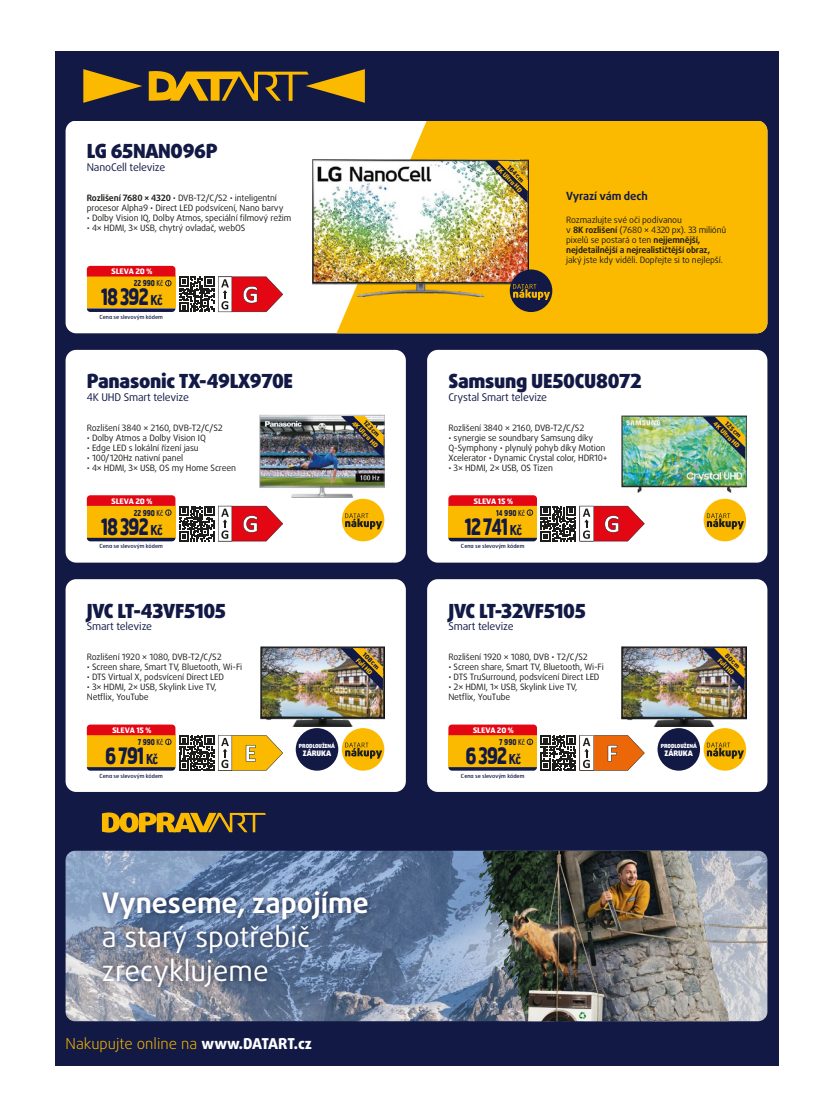
<style>
.page{position:relative;width:833px;height:1117px;background:#fff}
.page>*{position:absolute;margin:0;border:0;box-sizing:border-box;transform-origin:0 0}
.t1{font:28.25px/34px "Daxline Pro";color:#fff}
.t2{font:700 28.25px "Daxline Pro";color:#fff}
.t3{font:700 22.5px "Hermes Datart";letter-spacing:-.075em;color:#121945;scale:.75 1}
.t4{font:900 19.5px "Daxline Pro";letter-spacing:-.015em;color:#121945}
.t5{font:300 15px "Daxline Pro";color:#fbba00}
.t6{font:700 11.25px "Daxline Pro";letter-spacing:-.015em;color:#121945}
.t7{font:10.62px "Daxline Pro";letter-spacing:-.015em;color:#121945}
.t8{font:8.75px/10px "Daxline Pro";letter-spacing:-.015em;color:#1d1d1b}
.t9{font:700 8.12px "Hermes Datart";color:#121945;scale:.75 1}
.t10{font:900 7.62px "Daxline Pro";letter-spacing:-.01em;color:#fff}
.t11{font:700 7.5px "Hermes Datart";letter-spacing:-.025em;color:#fff}
.t12{font:700 6.25px "Hermes Datart";color:#fbba00}
.t13{font:700 6.25px "Hermes Datart";color:#121945}
.t14{font:5.62px "Hermes Datart";color:#121945}
.t15{font:900 5.62px "Daxline Pro";letter-spacing:-.01em;color:#fff}
.s1{font-weight:700}
.s2{font-weight:400}
.s3{font-size:13.62px}
.s4{font-weight:800;color:#fff}
</style>
<div class="page">
<div style="left:55px;top:120px;width:723px;height:900px;background:#121945"></div>
<div style="left:55px;top:1020px;width:723px;height:45px;background:#121945"></div>
<div style="left:66px;top:579px;width:340px;height:212px;background:#fff;border-radius:11px"></div>
<div style="left:427px;top:579px;width:340px;height:212px;background:#fff;border-radius:11px"></div>
<div style="left:66px;top:350px;width:340px;height:212px;background:#fff;border-radius:11px"></div>
<div style="left:427px;top:350px;width:340px;height:212px;background:#fff;border-radius:11px"></div>
<div style="left:66px;top:120px;width:701px;height:213px;background:#fff;border-radius:11px"></div>
<div style="left:336px;top:120px;width:431px;height:213px;background:#fbba00"></div>
<img style="left:622px;top:646px;width:124px;height:80px">
<img style="left:260px;top:646px;width:124px;height:80px">
<img style="left:621px;top:415px;width:125px;height:78px">
<img style="left:260px;top:415px;width:124px;height:82px">
<img style="left:312px;top:159px;width:217px;height:137px">
<div style="left:510px;top:269px;width:42px;height:43px;background:#121945;border-radius:50%"></div>
<svg style="left:513px;top:284px;width:37px;height:16px"></svg>
<div style="left:342px;top:498px;width:42px;height:43px;background:#fbba00;border-radius:50%"></div>
<svg style="left:345px;top:513px;width:37px;height:16px"></svg>
<div style="left:703px;top:498px;width:43px;height:43px;background:#fbba00;border-radius:50%"></div>
<svg style="left:707px;top:513px;width:37px;height:16px"></svg>
<div style="left:342px;top:728px;width:42px;height:42px;background:#fbba00;border-radius:50%"></div>
<svg style="left:345px;top:742px;width:37px;height:16px"></svg>
<div style="left:703px;top:728px;width:43px;height:42px;background:#fbba00;border-radius:50%"></div>
<svg style="left:707px;top:742px;width:37px;height:16px"></svg>
<img style="left:485px;top:161px;width:42px;height:42px">
<svg style="left:341px;top:416px;width:42px;height:42px;background:#666356"></svg>
<img style="left:340px;top:648px;width:43px;height:42px">
<img style="left:702px;top:648px;width:42px;height:42px">
<img style="left:702px;top:416px;width:43px;height:43px">
<div style="left:296px;top:728px;width:42px;height:42px;background:#121945;border-radius:50%"></div>
<div style="left:657px;top:728px;width:43px;height:42px;background:#121945;border-radius:50%"></div>
<svg style="left:87px;top:266px;width:196px;height:46px"></svg>
<svg style="left:87px;top:495px;width:196px;height:46px"></svg>
<svg style="left:448px;top:495px;width:196px;height:46px"></svg>
<svg style="left:87px;top:724px;width:196px;height:46px"></svg>
<svg style="left:448px;top:724px;width:196px;height:46px"></svg>
<img style="left:66px;top:850px;width:379px;height:170px">
<img style="left:445px;top:850px;width:322px;height:170px">
<svg style="left:102px;top:812px;width:164px;height:20px"></svg>
<img style="left:93px;top:879px;width:284px;height:119px">
<div style="left:55px;top:51px;width:723px;height:69px;background:#121945"></div>
<svg style="left:83px;top:69px;width:59px;height:34px"></svg>
<svg style="left:149px;top:69px;width:216px;height:34px"></svg>
<h3 class="t4" style="left:87px;top:138px;width:132px">LG 65NANO96P</h3>
<p class="t7" style="left:87px;top:160px;width:80px">NanoCell televize</p>
<p class="t8" style="left:87px;top:192px;width:198px"><span class="s1">Rozlišení 7680 × 4320</span> • DVB-T2/C/S2 • inteligentní procesor Alpha9 • Direct LED podsvícení, Nano barvy</p>
<p class="t8" style="left:87px;top:212px;width:206px">• Dolby Vision IQ, Dolby Atmos, speciální filmový režim</p>
<p class="t8" style="left:87px;top:222px;width:160px">• 4× HDMI, 3× USB, chytrý ovladač, webOS</p>
<p class="t11" style="left:111px;top:266px;width:43px">SLEVA 20 %</p>
<p class="t9" style="left:134px;top:278px;width:41px">22 990 <span class="s2">Kč</span></p>
<h2 class="t3" style="left:101px;top:282px;width:84px">18 392 <span class="s3">Kč</span></h2>
<p class="t14" style="left:99px;top:313px;width:65px">Cena se slevovým kódem</p>
<h3 class="t4" style="left:87px;top:368px;width:208px">Panasonic TX-49LX970E</h3>
<p class="t7" style="left:87px;top:390px;width:104px">4K UHD Smart televize</p>
<p class="t8" style="left:87px;top:422px;width:137px">Rozlišení 3840 × 2160, DVB-T2/C/S2</p>
<p class="t8" style="left:87px;top:432px;width:120px">• Dolby Atmos a Dolby Vision IQ</p>
<p class="t8" style="left:87px;top:442px;width:113px">• Edge LED s lokální řízení jasu</p>
<p class="t8" style="left:87px;top:452px;width:98px">• 100/120Hz nativní panel</p>
<p class="t8" style="left:87px;top:462px;width:151px">• 4× HDMI, 3× USB, OS my Home Screen</p>
<p class="t11" style="left:111px;top:496px;width:43px">SLEVA 20 %</p>
<p class="t9" style="left:134px;top:507px;width:41px">22 990 <span class="s2">Kč</span></p>
<h2 class="t3" style="left:101px;top:511px;width:84px">18 392 <span class="s3">Kč</span></h2>
<p class="t14" style="left:99px;top:542px;width:65px">Cena se slevovým kódem</p>
<p class="t13" style="left:367px;top:418px;width:22px;rotate:45deg">123 cm</p>
<p class="t12" style="left:356px;top:419px;width:36px;rotate:45deg">4K Ultra HD</p>
<p class="t13" style="left:511px;top:163px;width:22px;rotate:45deg">164 cm</p>
<p class="t12" style="left:500px;top:164px;width:36px;rotate:45deg">8K Ultra HD</p>
<p class="t6" style="left:566px;top:188px;width:83px">Vyrazí vám dech</p>
<p class="t8" style="left:566px;top:215px;width:162px">Rozmazlujte své oči podívanou<br>v <span class="s1">8K rozlišení</span> (7680 × 4320 px). 33 miliónů pixelů se postará o ten <span class="s1">nejjemnější, nejdetailnější a nejrealističtější obraz,</span></p>
<p class="t8" style="left:566px;top:255px;width:158px">jaký jste kdy viděli. Dopřejte si to nejlepší.</p>
<h3 class="t4" style="left:448px;top:368px;width:195px">Samsung UE50CU8072</h3>
<p class="t7" style="left:448px;top:390px;width:100px">Crystal Smart televize</p>
<p class="t8" style="left:448px;top:422px;width:137px">Rozlišení 3840 × 2160, DVB-T2/C/S2</p>
<p class="t8" style="left:448px;top:432px;width:161px">• synergie se soundbary Samsung díky<br>Q-Symphony • plynulý pohyb díky Motion<br>Xcelerator • Dynamic Crystal color, HDR10+</p>
<p class="t8" style="left:448px;top:462px;width:106px">• 3× HDMI, 2× USB, OS Tizen</p>
<p class="t11" style="left:473px;top:496px;width:41px">SLEVA 15 %</p>
<p class="t9" style="left:496px;top:507px;width:40px">14 990 <span class="s2">Kč</span></p>
<h2 class="t3" style="left:464px;top:511px;width:78px">12 741 <span class="s3">Kč</span></h2>
<p class="t14" style="left:461px;top:542px;width:65px">Cena se slevovým kódem</p>
<p class="t13" style="left:729px;top:419px;width:22px;rotate:45deg">125 cm</p>
<p class="t12" style="left:717px;top:420px;width:36px;rotate:45deg">4K Ultra HD</p>
<h3 class="t4" style="left:87px;top:597px;width:141px">JVC LT-43VF5105</h3>
<p class="t7" style="left:87px;top:619px;width:67px">Smart televize</p>
<p class="t8" style="left:87px;top:652px;width:136px">Rozlišení 1920 × 1080, DVB-T2/C/S2</p>
<p class="t8" style="left:87px;top:662px;width:157px">• Screen share, Smart TV, Bluetooth, Wi-Fi</p>
<p class="t8" style="left:87px;top:672px;width:139px">• DTS Virtual X, podsvícení Direct LED</p>
<p class="t8" style="left:87px;top:682px;width:131px">• 3× HDMI, 2× USB, Skylink Live TV,<br>Netflix, YouTube</p>
<h3 class="t4" style="left:448px;top:597px;width:139px">JVC LT-32VF5105</h3>
<p class="t7" style="left:448px;top:619px;width:67px">Smart televize</p>
<p class="t8" style="left:448px;top:652px;width:141px">Rozlišení 1920 × 1080, DVB • T2/C/S2</p>
<p class="t8" style="left:448px;top:662px;width:157px">• Screen share, Smart TV, Bluetooth, Wi-Fi</p>
<p class="t8" style="left:448px;top:672px;width:153px">• DTS TruSurround, podsvícení Direct LED</p>
<p class="t8" style="left:448px;top:682px;width:130px">• 2× HDMI, 1× USB, Skylink Live TV,<br>Netflix, YouTube</p>
<p class="t13" style="left:366px;top:650px;width:22px;rotate:45deg">108 cm</p>
<p class="t12" style="left:360px;top:656px;width:22px;rotate:45deg">Full HD</p>
<p class="t13" style="left:729px;top:651px;width:19px;rotate:45deg">80 cm</p>
<p class="t12" style="left:721px;top:656px;width:22px;rotate:45deg">Full HD</p>
<p class="t11" style="left:112px;top:725px;width:41px">SLEVA 15 %</p>
<p class="t11" style="left:473px;top:725px;width:43px">SLEVA 20 %</p>
<p class="t9" style="left:138px;top:736px;width:36px">7 990 <span class="s2">Kč</span></p>
<h2 class="t3" style="left:105px;top:741px;width:72px">6 791 <span class="s3">Kč</span></h2>
<p class="t15" style="left:299px;top:741px;width:38px">PRODLOUŽENÁ</p>
<p class="t10" style="left:303px;top:748px;width:30px">ZÁRUKA</p>
<p class="t9" style="left:499px;top:736px;width:36px">7 990 <span class="s2">Kč</span></p>
<h2 class="t3" style="left:465px;top:741px;width:76px">6 392 <span class="s3">Kč</span></h2>
<p class="t15" style="left:660px;top:741px;width:38px">PRODLOUŽENÁ</p>
<p class="t10" style="left:664px;top:748px;width:30px">ZÁRUKA</p>
<p class="t14" style="left:99px;top:771px;width:65px">Cena se slevovým kódem</p>
<p class="t14" style="left:461px;top:771px;width:65px">Cena se slevovým kódem</p>
<h1 class="t2" style="left:102px;top:883px;width:268px">Vyneseme, zapojíme</h1>
<h1 class="t1" style="left:102px;top:919px;width:210px">a starý spotřebič zrecyklujeme</h1>
<h3 class="t5" style="left:66px;top:1033px;width:248px">Nakupujte online na <span class="s4">www.DATART.cz</span></h3>
</div>
